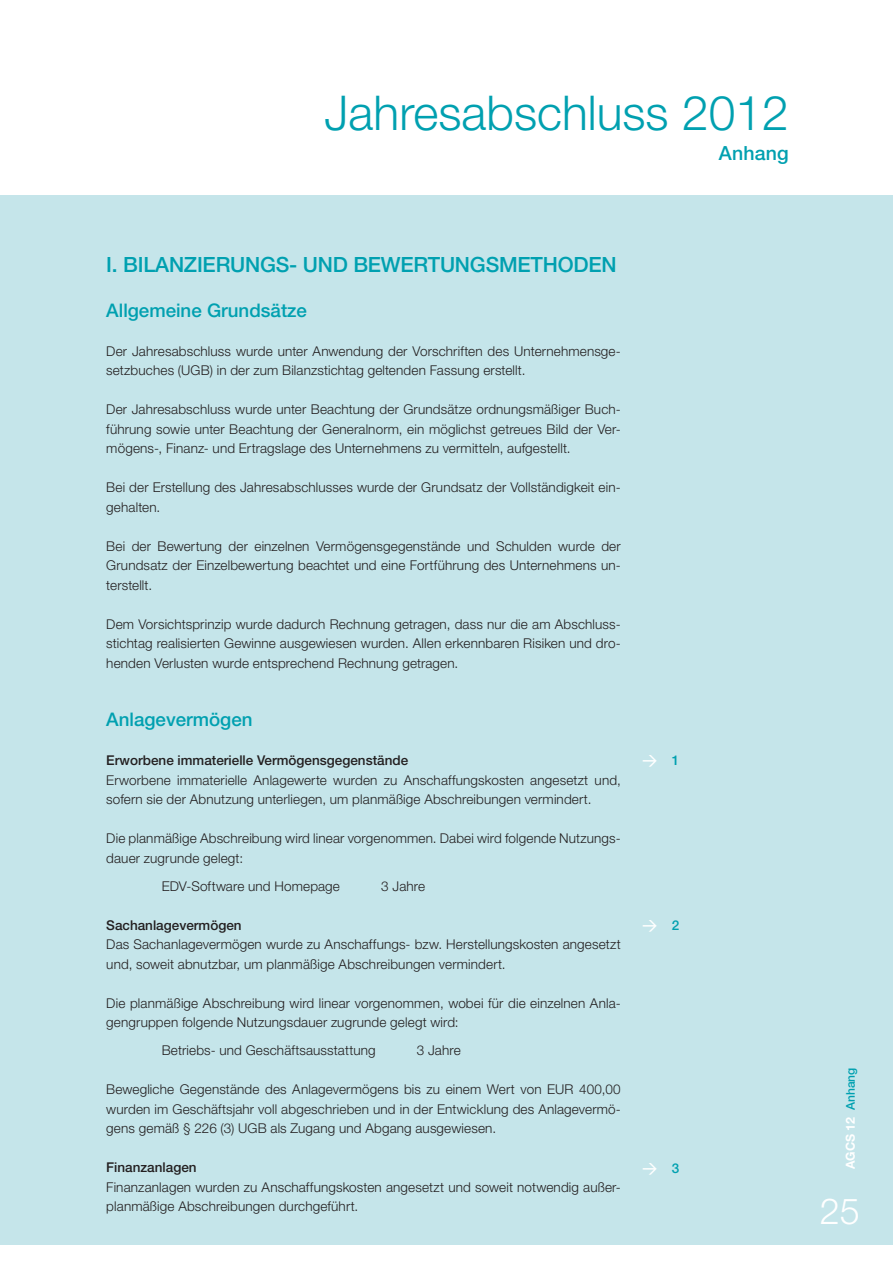
<style>
.page{position:relative;width:893px;height:1263px;background:#fff}
.page>*{position:absolute;margin:0;border:0;box-sizing:border-box;transform-origin:0 0}
.t1{font:300 48px "Helvetica Neue";color:#00a0b0}
.t2{font:300 36px "Helvetica Neue";color:#fff}
.t3{font:500 21px "Helvetica Neue";letter-spacing:-.01em;color:#00a0b0}
.t4{font:500 19.5px "Helvetica Neue";letter-spacing:.01em;color:#00a0b0}
.t5{font:500 18.75px "Helvetica Neue";color:#00a0b0}
.t6{font:500 15px "DIN";color:#fff}
.t7{font:300 13.5px/19.5px "Helvetica Neue";letter-spacing:.01em;color:#231f20}
.t8{font:500 13.5px "Helvetica Neue";color:#231f20}
.t9{font:700 12.45px "Helvetica Neue";color:#fff}
.s1{font-family:"Helvetica Neue";font-size:13.5px;color:#00a0b0}
.s2{font-weight:500;font-size:12px;color:#00a0b0}
</style>
<div class="page">
<div style="left:0;top:196px;width:893px;height:1049px;background:#c5e5ea"></div>
<h1 class="t1" style="left:325px;top:83px;width:466px">Jahresabschluss 2012</h1>
<h3 class="t4" style="left:719px;top:141px;width:71px">Anhang</h3>
<h3 class="t3" style="left:106px;top:251px;width:512px">I. BILANZIERUNGS- UND BEWERTUNGSMETHODEN</h3>
<h3 class="t5" style="left:106px;top:299px;width:202px">Allgemeine Grundsätze</h3>
<p class="t7" style="left:106px;top:341px;width:516px">Der Jahresabschluss wurde unter Anwendung der Vorschriften des Unternehmensge&shy;setzbuches (UGB) in der zum Bilanzstichtag geltenden Fassung erstellt.</p>
<p class="t7" style="left:106px;top:399px;width:516px;text-align:justify">Der Jahresabschluss wurde unter Beachtung der Grundsätze ordnungsmäßiger Buch&shy;führung sowie unter Beachtung der Generalnorm, ein möglichst getreues Bild der Ver&shy;mögens-, Finanz- und Ertragslage des Unternehmens zu vermitteln, aufgestellt.</p>
<p class="t7" style="left:106px;top:477px;width:516px">Bei der Erstellung des Jahresabschlusses wurde der Grundsatz der Vollständigkeit ein&shy;gehalten.</p>
<p class="t7" style="left:106px;top:536px;width:516px;text-align:justify">Bei der Bewertung der einzelnen Vermögensgegenstände und Schulden wurde der Grundsatz der Einzelbewertung beachtet und eine Fortführung des Unternehmens un&shy;terstellt.</p>
<p class="t7" style="left:106px;top:614px;width:516px;text-align:justify">Dem Vorsichtsprinzip wurde dadurch Rechnung getragen, dass nur die am Abschluss&shy;stichtag realisierten Gewinne ausgewiesen wurden. Allen erkennbaren Risiken und dro&shy;henden Verlusten wurde entsprechend Rechnung getragen.</p>
<h3 class="t5" style="left:106px;top:709px;width:148px">Anlagevermögen</h3>
<p class="t8" style="left:106px;top:753px;width:303px">Erworbene immaterielle Vermögensgegenstände</p>
<p class="t7" style="left:106px;top:770px;width:516px">Erworbene immaterielle Anlagewerte wurden zu Anschaffungskosten angesetzt und, sofern sie der Abnutzung unterliegen, um planmäßige Abschreibungen vermindert.</p>
<p class="t7" style="left:106px;top:828px;width:516px">Die planmäßige Abschreibung wird linear vorgenommen. Dabei wird folgende Nutzungs&shy;dauer zugrunde gelegt:</p>
<p class="t7" style="left:162px;top:876px;width:180px">EDV-Software und Homepage</p>
<p class="t7" style="left:381px;top:876px;width:45px">3 Jahre</p>
<p class="t8" style="left:106px;top:917px;width:137px">Sachanlagevermögen</p>
<p class="t7" style="left:106px;top:934px;width:516px">Das Sachanlagevermögen wurde zu Anschaffungs- bzw. Herstellungskosten angesetzt und, soweit abnutzbar, um planmäßige Abschreibungen vermindert.</p>
<p class="t7" style="left:106px;top:993px;width:516px">Die planmäßige Abschreibung wird linear vorgenommen, wobei für die einzelnen Anla&shy;gengruppen folgende Nutzungsdauer zugrunde gelegt wird:</p>
<p class="t7" style="left:162px;top:1040px;width:215px">Betriebs- und Geschäftsausstattung</p>
<p class="t7" style="left:417px;top:1040px;width:45px">3 Jahre</p>
<p class="t7" style="left:106px;top:1079px;width:516px;text-align:justify">Bewegliche Gegenstände des Anlagevermögens bis zu einem Wert von EUR 400,00 wurden im Geschäftsjahr voll abgeschrieben und in der Entwicklung des Anlagevermö&shy;gens gemäß § 226 (3) UGB als Zugang und Abgang ausgewiesen.</p>
<p class="t8" style="left:106px;top:1159px;width:92px">Finanzanlagen</p>
<p class="t7" style="left:106px;top:1177px;width:516px">Finanzanlagen wurden zu Anschaffungskosten angesetzt und soweit notwendig außer&shy;planmäßige Abschreibungen durchgeführt.</p>
<p class="t6" style="left:642px;top:750px;width:39px">&gt; <span class="s1">1</span></p>
<p class="t6" style="left:642px;top:915px;width:39px">&gt; <span class="s1">2</span></p>
<p class="t6" style="left:642px;top:1157px;width:39px">&gt; <span class="s1">3</span></p>
<p class="t9" style="left:843px;top:1169px;width:103px;rotate:-90deg">AGCS 12 <span class="s2">Anhang</span></p>
<h2 class="t2" style="left:820px;top:1189px;width:42px">25</h2>
</div>
